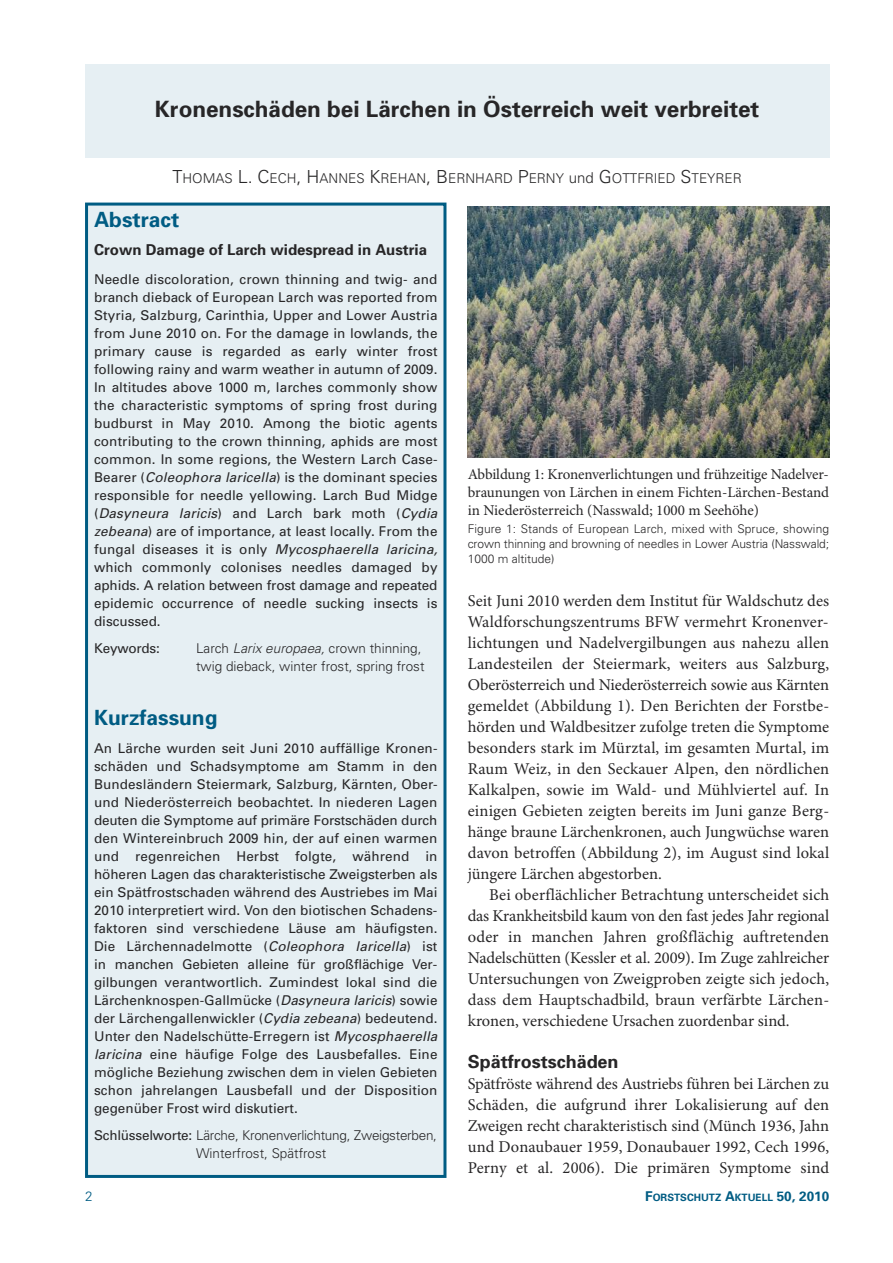
<style>
.page{position:relative;width:893px;height:1263px;background:#fff}
.page>*{position:absolute;margin:0;border:0;box-sizing:border-box;transform-origin:0 0}
.t1{font:700 22.5px "Univers";color:#272627}
.t2{font:700 21px "Univers";color:#005c83}
.t3{font:700 18px "Univers";color:#272627}
.t4{font:16.5px/21px "Minion Pro";color:#272627;text-align:justify}
.t5{font:15px/18px "Minion Pro";color:#272627;text-align:justify}
.t6{font:700 15px "Univers";color:#272627}
.t7{font:13.5px/18px "Univers";letter-spacing:.01em;color:#272627;text-align:justify}
.t8{font:300 13.5px/18px "Univers";color:#272627}
.t9{font:300 13.5px/18px "Univers";letter-spacing:-.02em;color:#272627}
.t10{font:13.5px "Univers";letter-spacing:-.015em;color:#272627}
.t11{font:300 13.5px "Univers";color:#005c83}
.t12{font:300 12px/15px "Univers";letter-spacing:-.01em;color:#272627;text-align:justify}
.t13{font:700 10.2px "Univers";color:#005c83}
.s1{font-size:18px}
.s2{font-size:15px}
.s3{font-style:italic}
.s4{font-weight:400}
.s5{font-size:13.5px}
</style>
<div class="page">
<div style="left:85px;top:64px;width:744px;height:93px;background:#e6eff3"></div>
<div style="left:88px;top:206px;width:355px;height:969px;background:#e6eff3"></div>
<div style="left:85px;top:203px;width:361px;height:975px;border:3px solid #005c83"></div>
<img style="left:468px;top:207px;width:361px;height:251px">
<h1 class="t1" style="left:155px;top:100px;width:606px">Kronenschäden bei Lärchen in Österreich weit verbreitet</h1>
<p class="t8" style="left:172px;top:171px;width:571px"><span class="s1">T</span>HOMAS <span class="s1">L. C</span>ECH<span class="s1">, H</span>ANNES <span class="s1">K</span>REHAN<span class="s1">, B</span>ERNHARD <span class="s1">P</span>ERNY <span class="s2">und</span> <span class="s1">G</span>OTTFRIED <span class="s1">S</span>TEYRER</p>
<h2 class="t2" style="left:94px;top:212px;width:87px">Abstract</h2>
<p class="t6" style="left:94px;top:244px;width:334px">Crown Damage of Larch widespread in Austria</p>
<p class="t7" style="left:94px;top:271px;width:345px">Needle discoloration, crown thinning and twig- and branch dieback of European Larch was reported from Styria, Salzburg, Carinthia, Upper and Lower Austria from June 2010 on. For the damage in lowlands, the primary cause is regarded as early winter frost following rainy and warm weather in autumn of 2009.<br>In altitudes above 1000 m, larches commonly show the characteristic symptoms of spring frost during budburst in May 2010. Among the biotic agents contributing to the crown thinning, aphids are most common. In some regions, the Western Larch Case-Bearer (<span class="s3">Coleophora laricella</span>) is the dominant species responsible for needle yellowing. Larch Bud Midge (<span class="s3">Dasyneura laricis</span>) and Larch bark moth (<span class="s3">Cydia zebeana</span>) are of importance, at least locally. From the fungal diseases it is only <span class="s3">Mycosphaerella laricina, </span>which commonly colonises needles damaged by aphids. A relation between frost damage and repeated epidemic occurrence of needle sucking insects is discussed.</p>
<p class="t10" style="left:94px;top:643px;width:67px">Keywords:</p>
<p class="t8" style="left:196px;top:640px;width:230px">Larch <span class="s3">Larix europaea,</span> crown thinning, twig dieback, winter frost, spring frost</p>
<h2 class="t2" style="left:94px;top:710px;width:125px">Kurzfassung</h2>
<p class="t7" style="left:94px;top:741px;width:345px">An Lärche wurden seit Juni 2010 auffällige Kronen&shy;schäden und Schadsymptome am Stamm in den Bundesländern Steiermark, Salzburg, Kärnten, Ober&shy;und Niederösterreich beobachtet. In niederen Lagen deuten die Symptome auf primäre Forstschäden durch den Wintereinbruch 2009 hin, der auf einen warmen und regenreichen Herbst folgte, während in höheren Lagen das charakteristische Zweigsterben als ein Spätfrostschaden während des Austriebes im Mai 2010 interpretiert wird. Von den biotischen Schadens&shy;faktoren sind verschiedene Läuse am häufigsten.<br>Die Lärchennadelmotte (<span class="s3">Coleophora laricella</span>) ist in manchen Gebieten alleine für großflächige Ver&shy;gilbungen verantwortlich. Zumindest lokal sind die Lärchenknospen-Gallmücke (<span class="s3">Dasyneura laricis</span>) sowie der Lärchengallenwickler (<span class="s3">Cydia zebeana</span>) bedeutend.<br>Unter den Nadelschütte-Erregern ist <span class="s3">Mycosphaerella laricina</span> eine häufige Folge des Lausbefalles. Eine mögliche Beziehung zwischen dem in vielen Gebieten schon jahrelangen Lausbefall und der Disposition gegenüber Frost wird diskutiert.</p>
<p class="t9" style="left:196px;top:1128px;width:242px;text-indent:-102px"><span class="s4">Schlüsselworte:</span> Lärche, Kronenverlichtung, Zweigsterben,<br>Winterfrost, Spätfrost</p>
<p class="t5" style="left:468px;top:467px;width:363px">Abbildung 1: Kronenverlichtungen und frühzeitige Nadelver&shy;braunungen von Lärchen in einem Fichten-Lärchen-Bestand in Niederösterreich (Nasswald; 1000 m Seehöhe)</p>
<p class="t12" style="left:468px;top:522px;width:363px">Figure 1: Stands of European Larch, mixed with Spruce, showing crown thinning and browning of needles in Lower Austria (Nasswald; 1000 m altitude)</p>
<p class="t4" style="left:468px;top:591px;width:363px">Seit Juni 2010 werden dem Institut für Waldschutz des Waldforschungszentrums BFW vermehrt Kronenver&shy;lichtungen und Nadelvergilbungen aus nahezu allen Landesteilen der Steiermark, weiters aus Salzburg, Oberösterreich und Niederösterreich sowie aus Kärnten gemeldet (Abbildung 1). Den Berichten der Forstbe&shy;hörden und Waldbesitzer zufolge treten die Symptome besonders stark im Mürztal, im gesamten Murtal, im Raum Weiz, in den Seckauer Alpen, den nördlichen Kalkalpen, sowie im Wald- und Mühlviertel auf. In einigen Gebieten zeigten bereits im Juni ganze Berg&shy;hänge braune Lärchenkronen, auch Jungwüchse waren davon betroffen (Abbildung 2), im August sind lokal jüngere Lärchen abgestorben.</p>
<p class="t4" style="left:468px;top:885px;width:363px;text-indent:21px">Bei oberflächlicher Betrachtung unterscheidet sich das Krankheitsbild kaum von den fast jedes Jahr regional oder in manchen Jahren großflächig auftretenden Nadelschütten (Kessler et al. 2009). Im Zuge zahlreicher Untersuchungen von Zweigproben zeigte sich jedoch, dass dem Hauptschadbild, braun verfärbte Lärchen&shy;kronen, verschiedene Ursachen zuordenbar sind.</p>
<h3 class="t3" style="left:468px;top:1055px;width:152px">Spätfrostschäden</h3>
<p class="t4" style="left:468px;top:1074px;width:363px">Spätfröste während des Austriebs führen bei Lärchen zu Schäden, die aufgrund ihrer Lokalisierung auf den Zweigen recht charakteristisch sind (Münch 1936, Jahn und Donaubauer 1959, Donaubauer 1992, Cech 1996, Perny et al. 2006). Die primären Symptome sind</p>
<p class="t11" style="left:85px;top:1191px;width:9px">2</p>
<p class="t13" style="left:645px;top:1193px;width:185px"><span class="s5">F</span>ORSTSCHUTZ <span class="s5">A</span>KTUELL <span class="s5">50, 2010</span></p>
</div>
